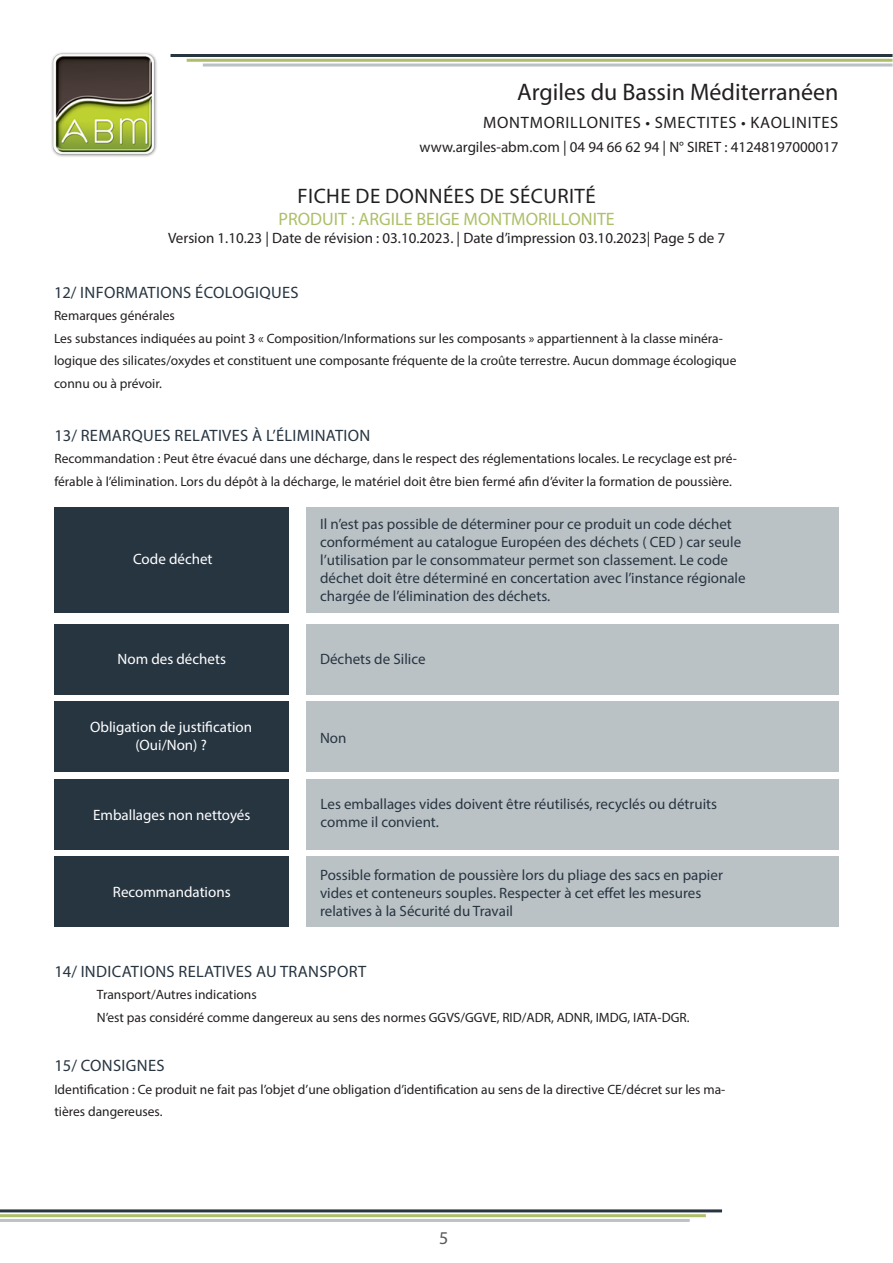
<style>
.page{position:relative;width:893px;height:1263px;background:#fff}
.page>*{position:absolute;margin:0;border:0;box-sizing:border-box;transform-origin:0 0}
.t1{font:24px "Myriad Pro";color:#231f20}
.t2{font:21px "Myriad Pro";letter-spacing:.02em;color:#231f20}
.t3{font:18px "Myriad Pro";color:#adc069}
.t4{font:18px "Myriad Pro";color:#57585a}
.t5{font:16.5px "Myriad Pro";letter-spacing:.02em;color:#273541}
.t6{font:16.5px "Myriad Pro";letter-spacing:.045em;color:#231f20}
.t7{font:15px/18px "Myriad Pro";color:#273541}
.t8{font:15px "Myriad Pro";color:#231f20}
.t9{font:15px/18px "Myriad Pro";color:#fff;text-align:center}
.t10{font:13.5px/22.5px "Myriad Pro";color:#231f20}
</style>
<div class="page">
<hr style="left:0;top:1209px;width:722px;height:3px;background:#273541">
<hr style="left:0;top:1214px;width:706px;height:3px;background:#adc069">
<hr style="left:0;top:1219px;width:690px;height:3px;background:#bbc2c6">
<img style="left:51px;top:52px;width:106px;height:105px">
<hr style="left:171px;top:54px;width:721px;height:3px;background:#273541">
<hr style="left:187px;top:59px;width:705px;height:3px;background:#adc069">
<hr style="left:203px;top:64px;width:689px;height:3px;background:#bbc2c6">
<div style="left:54px;top:506px;width:235px;height:106px;background:#273541"></div>
<div style="left:306px;top:506px;width:533px;height:106px;background:#bbc2c6"></div>
<div style="left:54px;top:624px;width:235px;height:70px;background:#273541"></div>
<div style="left:306px;top:624px;width:533px;height:70px;background:#bbc2c6"></div>
<div style="left:54px;top:779px;width:235px;height:70px;background:#273541"></div>
<div style="left:306px;top:779px;width:533px;height:70px;background:#bbc2c6"></div>
<div style="left:54px;top:702px;width:235px;height:70px;background:#273541"></div>
<div style="left:306px;top:702px;width:533px;height:70px;background:#bbc2c6"></div>
<div style="left:54px;top:857px;width:235px;height:70px;background:#273541"></div>
<div style="left:306px;top:857px;width:533px;height:70px;background:#bbc2c6"></div>
<h1 class="t1" style="left:517px;top:77px;width:323px">Argiles du Bassin Méditerranéen</h1>
<p class="t6" style="left:483px;top:113px;width:357px">MONTMORILLONITES • SMECTITES • KAOLINITES</p>
<p class="t8" style="left:420px;top:138px;width:420px">www.argiles-abm.com | 04 94 66 62 94 | N° SIRET : 41248197000017</p>
<p class="t2" style="left:298px;top:183px;width:300px">FICHE DE DONNÉES DE SÉCURITÉ</p>
<p class="t3" style="left:279px;top:208px;width:338px">PRODUIT : ARGILE BEIGE MONTMORILLONITE</p>
<p class="t8" style="left:168px;top:228px;width:559px">Version 1.10.23 | Date de révision : 03.10.2023. | Date d’impression 03.10.2023| Page 5 de 7</p>
<p class="t5" style="left:54px;top:282px;width:246px">12/ INFORMATIONS ÉCOLOGIQUES</p>
<p class="t10" style="left:54px;top:304px;width:684px">Remarques générales<br>Les substances indiquées au point 3 « Composition/Informations sur les composants » appartiennent à la classe minéra&shy;logique des silicates/oxydes et constituent une composante fréquente de la croûte terrestre. Aucun dommage écologique connu ou à prévoir.</p>
<p class="t5" style="left:54px;top:425px;width:317px">13/ REMARQUES RELATIVES À L’ÉLIMINATION</p>
<p class="t10" style="left:54px;top:447px;width:684px">Recommandation : Peut être évacué dans une décharge, dans le respect des réglementations locales. Le recyclage est pré&shy;férable à l’élimination. Lors du dépôt à la décharge, le matériel doit être bien fermé afin d’éviter la formation de poussière.</p>
<p class="t9" style="left:133px;top:550px;width:81px">Code déchet</p>
<p class="t7" style="left:320px;top:515px;width:427px">Il n’est pas possible de déterminer pour ce produit un code déchet conformément au catalogue Européen des déchets ( CED ) car seule l’utilisation par le consommateur permet son classement. Le code déchet doit être déterminé en concertation avec l’instance régionale chargée de l’élimination des déchets.</p>
<p class="t9" style="left:118px;top:650px;width:110px">Nom des déchets</p>
<p class="t7" style="left:320px;top:650px;width:107px">Déchets de Silice</p>
<p class="t9" style="left:90px;top:718px;width:163px">Obligation de justification (Oui/Non) ?</p>
<p class="t7" style="left:320px;top:728px;width:28px">Non</p>
<p class="t9" style="left:93px;top:805px;width:159px">Emballages non nettoyés</p>
<p class="t7" style="left:321px;top:795px;width:398px">Les emballages vides doivent être réutilisés, recyclés ou détruits comme il convient.</p>
<p class="t9" style="left:113px;top:883px;width:119px">Recommandations</p>
<p class="t7" style="left:320px;top:865px;width:404px">Possible formation de poussière lors du pliage des sacs en papier vides et conteneurs souples. Respecter à cet effet les mesures</p>
<p class="t7" style="left:320px;top:901px;width:194px">relatives à la Sécurité du Travail</p>
<p class="t5" style="left:54px;top:961px;width:313px">14/ INDICATIONS RELATIVES AU TRANSPORT</p>
<p class="t10" style="left:97px;top:983px;width:594px">Transport/Autres indications<br>N’est pas considéré comme dangereux au sens des normes GGVS/GGVE, RID/ADR, ADNR, IMDG, IATA-DGR.</p>
<p class="t5" style="left:54px;top:1056px;width:112px">15/ CONSIGNES</p>
<p class="t10" style="left:54px;top:1078px;width:672px">Identification : Ce produit ne fait pas l’objet d’une obligation d’identification au sens de la directive CE/décret sur les ma&shy;tières dangereuses.</p>
<h3 class="t4" style="left:439px;top:1227px;width:11px">5</h3>
</div>
